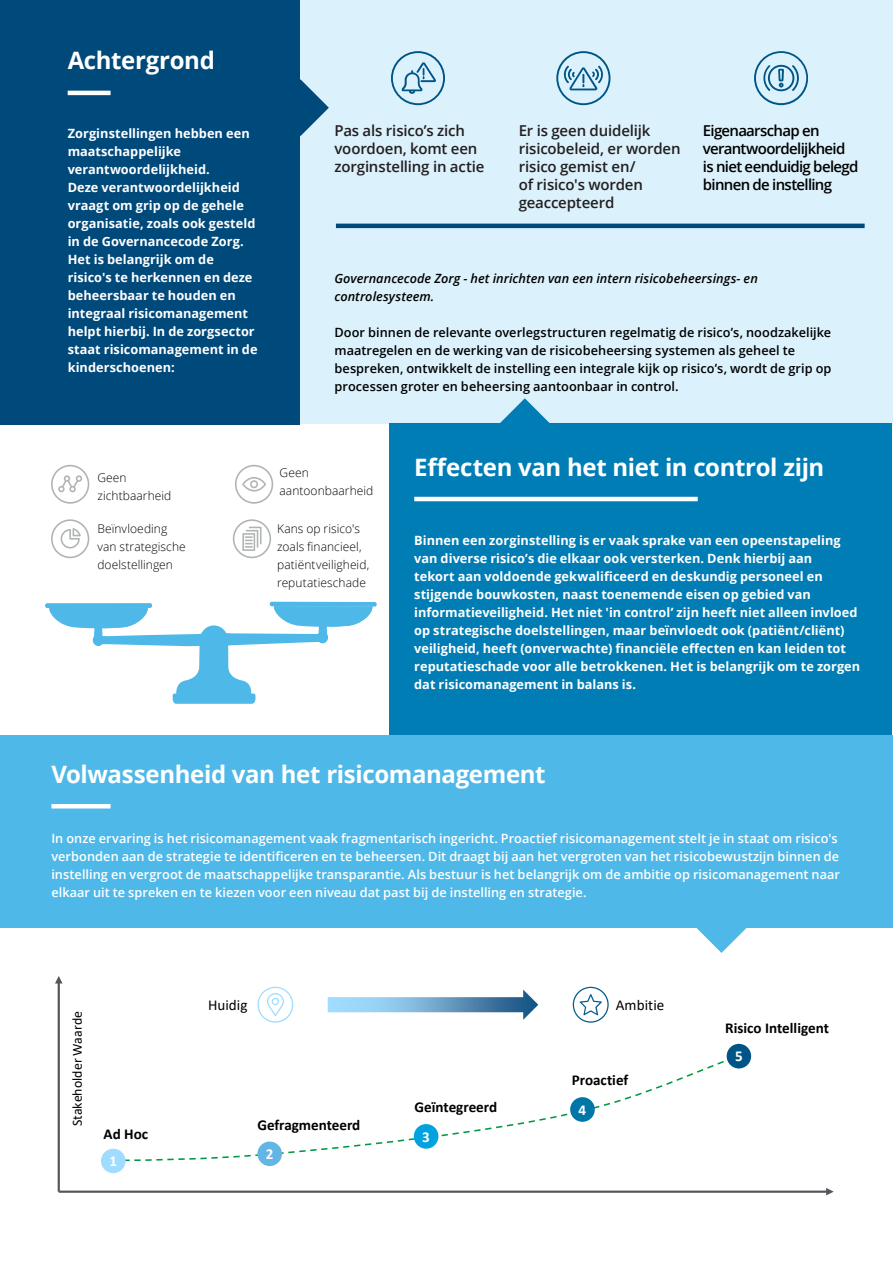
<style>
.page{position:relative;width:893px;height:1263px;background:#fff}
.page>*{position:absolute;margin:0;border:0;box-sizing:border-box;transform-origin:0 0}
.Body_copy__8_5_12pt{font:700 24px "Open Sans";letter-spacing:-.015em;color:#fff}
.t1{font:700 15.15px/27.2px "Calibri";letter-spacing:-.005em;color:#000}
.t2{font:15.15px "Calibri";color:#000}
.t3{font:700 15.15px "Calibri";color:#fff}
.Body_copy__8_5_12pt-2{font:600 15px/18px "Open Sans";letter-spacing:-.01em;color:#231f20}
.Body_copy__8_5_12pt-3{font:600 15px/18px "Open Sans";letter-spacing:-.045em;color:#000}
.t4{font:13.95px "Calibri";color:#000}
.Body_copy__8_5_12pt-4{font:700 12.75px/18px "Open Sans";letter-spacing:.005em;color:#fff}
.Body_copy__8_5_12pt-5{font:600 12.75px/18px "Open Sans";letter-spacing:.005em;color:#fff}
.Body_copy__8_5_12pt-6{font:600 12.75px/18px "Open Sans";letter-spacing:.005em;color:#010101}
.Body_copy__8_5_12pt-7{font:italic 600 12.75px/18px "Open Sans";letter-spacing:.005em;color:#010101}
.Body_copy__8_5_12pt-8{font:300 12px/18px "Open Sans";letter-spacing:.005em;color:#010101}
.s1{color:#fff}
</style>
<div class="page">
<hr style="left:892px;top:0;width:1px;height:1263px;background:#010101">
<div style="left:300px;top:0;width:593px;height:424px;background:#dbf1fc"></div>
<div style="left:0;top:0;width:300px;height:424px;background:#00497b"></div>
<hr style="left:68px;top:91px;width:43px;height:4px;background:#fff">
<hr style="left:336px;top:224px;width:529px;height:4px;background:#00497b">
<svg style="left:300px;top:79px;width:29px;height:57px"></svg>
<div style="left:389px;top:423px;width:503px;height:313px;background:#007db5"></div>
<hr style="left:414px;top:497px;width:284px;height:4px;background:#fff">
<svg style="left:500px;top:398px;width:50px;height:25px"></svg>
<svg style="left:235px;top:465px;width:38px;height:39px"></svg>
<svg style="left:51px;top:519px;width:38px;height:39px"></svg>
<svg style="left:233px;top:519px;width:38px;height:39px"></svg>
<svg style="left:51px;top:465px;width:38px;height:39px"></svg>
<div style="left:0;top:736px;width:893px;height:192px;background:#4eb9e9"></div>
<hr style="left:51px;top:804px;width:60px;height:4px;background:#fff">
<svg style="left:696px;top:928px;width:51px;height:25px"></svg>
<svg style="left:391px;top:51px;width:54px;height:54px"></svg>
<svg style="left:556px;top:51px;width:54px;height:54px"></svg>
<svg style="left:754px;top:51px;width:54px;height:54px"></svg>
<div style="left:270px;top:602px;width:107px;height:5px;background:#4eb9e9;border-radius:2px"></div>
<div style="left:45px;top:603px;width:107px;height:5px;background:#4eb9e9;border-radius:2px"></div>
<svg style="left:49px;top:606px;width:323px;height:98px"></svg>
<hr style="left:58px;top:982px;width:2px;height:210px;background:#53565a">
<svg style="left:55px;top:976px;width:8px;height:7px"></svg>
<hr style="left:59px;top:1190px;width:768px;height:3px;background:#53565a">
<svg style="left:826px;top:1188px;width:8px;height:7px"></svg>
<svg style="left:111px;top:1052px;width:634px;height:110px"></svg>
<div style="left:101px;top:1149px;width:25px;height:24px;background:#a0dcff;border-radius:50%"></div>
<div style="left:257px;top:1141px;width:25px;height:25px;background:#62b5e5;border-radius:50%"></div>
<div style="left:414px;top:1124px;width:24px;height:25px;background:#00a3e0;border-radius:50%"></div>
<div style="left:570px;top:1097px;width:25px;height:25px;background:#0076a8;border-radius:50%"></div>
<div style="left:727px;top:1044px;width:24px;height:24px;background:#005587;border-radius:50%"></div>
<svg style="left:257px;top:987px;width:36px;height:36px"></svg>
<svg style="left:573px;top:987px;width:36px;height:36px"></svg>
<svg style="left:328px;top:989px;width:210px;height:31px"></svg>
<p class="Body_copy__8_5_12pt" style="left:68px;top:44px;width:149px">Achtergrond</p>
<p class="Body_copy__8_5_12pt-4" style="left:68px;top:124px;width:191px">Zorginstellingen hebben een maatschappelijke verantwoordelijkheid.<br>Deze verantwoordelijkheid vraagt om grip op de gehele organisatie, zoals ook gesteld in de Governancecode Zorg.<br>Het is belangrijk om de risico's te herkennen en deze beheersbaar te houden en integraal risicomanagement helpt hierbij. In de zorgsector staat risicomanagement in de kinderschoenen:</p>
<p class="Body_copy__8_5_12pt-2" style="left:334px;top:121px;width:151px">Pas als risico’s zich voordoen, komt een zorginstelling in actie</p>
<p class="Body_copy__8_5_12pt-2" style="left:519px;top:121px;width:163px">Er is geen duidelijk risicobeleid, er worden risico gemist en/<br>of risico's worden geaccepteerd</p>
<p class="Body_copy__8_5_12pt-3" style="left:703px;top:121px;width:157px">Eigenaarschap en verantwoordelijkheid is niet eenduidig belegd binnen de instelling</p>
<p class="Body_copy__8_5_12pt-7" style="left:334px;top:269px;width:425px">Governancecode Zorg - het inrichten van een intern risicobeheersings- en controlesysteem.</p>
<p class="Body_copy__8_5_12pt-6" style="left:334px;top:323px;width:498px">Door binnen de relevante overlegstructuren regelmatig de risico’s, noodzakelijke maatregelen en de werking van de risicobeheersing systemen als geheel te bespreken, ontwikkelt de instelling een integrale kijk op risico’s, wordt de grip op processen groter en beheersing aantoonbaar in control.</p>
<p class="Body_copy__8_5_12pt-8" style="left:97px;top:468px;width:31px">Geen</p>
<p class="Body_copy__8_5_12pt-8" style="left:97px;top:486px;width:75px">zichtbaarheid</p>
<p class="Body_copy__8_5_12pt-8" style="left:97px;top:519px;width:90px">Beïnvloeding van strategische doelstellingen</p>
<p class="Body_copy__8_5_12pt-8" style="left:280px;top:463px;width:95px">Geen aantoonbaarheid</p>
<p class="Body_copy__8_5_12pt-8" style="left:277px;top:519px;width:94px">Kans op risico's zoals financieel, patiëntveiligheid, reputatieschade</p>
<p class="Body_copy__8_5_12pt" style="left:414px;top:450px;width:412px">Effecten van het niet in control zijn</p>
<p class="Body_copy__8_5_12pt-4" style="left:414px;top:531px;width:447px">Binnen een zorginstelling is er vaak sprake van een opeenstapeling van diverse risico’s die elkaar ook versterken. Denk hierbij aan<br>tekort aan voldoende gekwalificeerd en deskundig personeel en stijgende bouwkosten, naast toenemende eisen op gebied van informatieveiligheid. Het niet 'in control’ zijn heeft niet alleen invloed op strategische doelstellingen, maar beïnvloedt ook (patiënt/cliënt) veiligheid, heeft (onverwachte) financiële effecten en kan leiden tot reputatieschade voor alle betrokkenen. Het is belangrijk om te zorgen dat risicomanagement in balans is.</p>
<p class="Body_copy__8_5_12pt" style="left:51px;top:757px;width:496px">Volwassenheid van het risicomanagement</p>
<p class="Body_copy__8_5_12pt-5" style="left:51px;top:829px;width:790px">In onze ervaring is het risicomanagement vaak fragmentarisch ingericht. Proactief risicomanagement stelt je in staat om risico's verbonden aan de strategie te identificeren en te beheersen. Dit draagt bij aan het vergroten van het risicobewustzijn binnen de instelling en vergroot de maatschappelijke transparantie. Als bestuur is het belangrijk om de ambitie op risicomanagement naar elkaar uit te spreken en te kiezen voor een niveau dat past bij de instelling en strategie.</p>
<p class="t4" style="left:67px;top:1126px;width:117px;rotate:-90deg">Stakeholder Waarde</p>
<p class="t1" style="left:109px;top:1120px;width:40px;text-indent:-6px">Ad Hoc<br><span class="s1">1</span></p>
<p class="t2" style="left:208px;top:994px;width:41px">Huidig</p>
<p class="t2" style="left:616px;top:994px;width:50px">Ambitie</p>
<p class="t1" style="left:257px;top:1111px;width:104px">Gefragmenteerd</p>
<p class="t3" style="left:266px;top:1143px;width:9px">2</p>
<p class="t1" style="left:415px;top:1093px;width:84px">Geïntegreerd</p>
<p class="t3" style="left:422px;top:1126px;width:9px">3</p>
<p class="t1" style="left:572px;top:1067px;width:58px">Proactief</p>
<p class="t3" style="left:579px;top:1099px;width:9px">4</p>
<p class="t1" style="left:725px;top:1014px;width:105px">Risico Intelligent</p>
<p class="t3" style="left:735px;top:1045px;width:9px">5</p>
</div>
